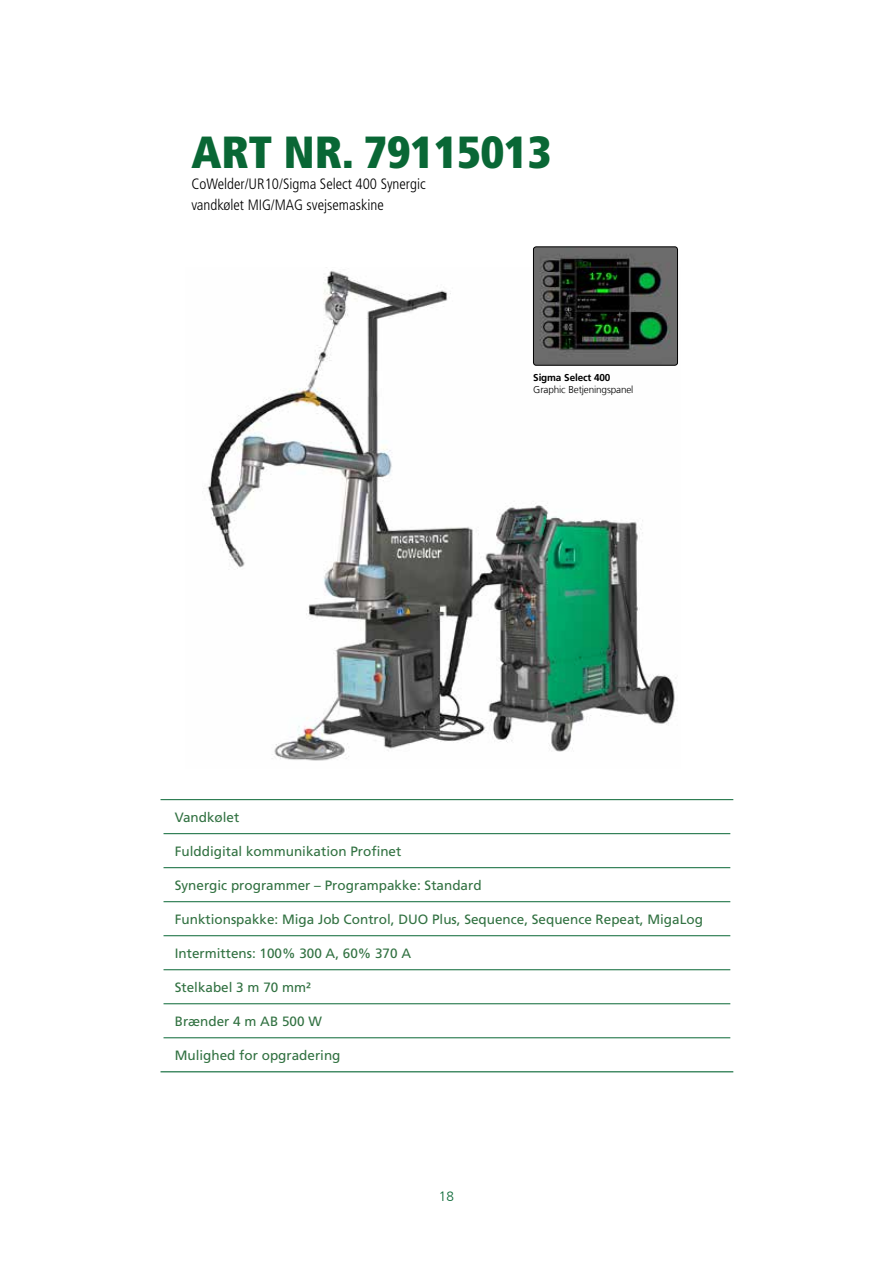
<style>
.page{position:relative;width:893px;height:1263px;background:#fff}
.page>*{position:absolute;margin:0;border:0;box-sizing:border-box;transform-origin:0 0}
.t1{font:900 condensed 45px "Frutiger LT Std";color:#096735}
.t2{font:300 condensed 15px/21px "Frutiger LT Std";color:#000}
.t3{font:13.5px "Frutiger LT Std";color:#317141}
.t4{font:300 13.5px "Frutiger LT Com";color:#096735}
.t5{font:300 10.05px "Frutiger LT Com";letter-spacing:-.015em;color:#000}
.t6{font:700 10.05px "Frutiger LT Pro";letter-spacing:-.015em;color:#000}
</style>
<div class="page">
<img style="left:207px;top:271px;width:471px;height:490px">
<hr style="left:161px;top:799px;width:572px;height:1px;background:#096735">
<hr style="left:164px;top:833px;width:566px;height:1px;background:#096735">
<hr style="left:164px;top:867px;width:566px;height:1px;background:#096735">
<hr style="left:164px;top:901px;width:566px;height:1px;background:#096735">
<hr style="left:161px;top:1071px;width:572px;height:1px;background:#096735">
<hr style="left:164px;top:935px;width:566px;height:1px;background:#096735">
<hr style="left:164px;top:969px;width:566px;height:1px;background:#096735">
<hr style="left:164px;top:1003px;width:566px;height:1px;background:#096735">
<hr style="left:164px;top:1037px;width:566px;height:1px;background:#096735">
<img style="left:533px;top:247px;width:143px;height:118px">
<div style="left:533px;top:247px;width:145px;height:118px;border:1px solid #000;border-radius:3px"></div>
<h1 class="t1" style="left:191px;top:125px;width:361px">ART NR. 79115013</h1>
<p class="t2" style="left:191px;top:173px;width:236px">CoWelder/UR10/Sigma Select 400 Synergic vandkølet MIG/MAG svejsemaskine</p>
<p class="t6" style="left:533px;top:371px;width:79px">Sigma Select 400</p>
<p class="t5" style="left:533px;top:383px;width:102px">Graphic Betjeningspanel</p>
<p class="t3" style="left:175px;top:809px;width:66px">Vandkølet</p>
<p class="t3" style="left:175px;top:843px;width:228px">Fulddigital kommunikation Profinet</p>
<p class="t3" style="left:175px;top:877px;width:308px">Synergic programmer – Programpakke: Standard</p>
<p class="t3" style="left:175px;top:911px;width:530px">Funktionspakke: Miga Job Control, DUO Plus, Sequence, Sequence Repeat, MigaLog</p>
<p class="t3" style="left:175px;top:945px;width:238px">Intermittens: 100% 300 A, 60% 370 A</p>
<p class="t3" style="left:175px;top:979px;width:138px">Stelkabel 3 m 70 mm²</p>
<p class="t3" style="left:175px;top:1013px;width:149px">Brænder 4 m AB 500 W</p>
<p class="t3" style="left:175px;top:1047px;width:167px">Mulighed for opgradering</p>
<p class="t4" style="left:439px;top:1188px;width:17px">18</p>
</div>
